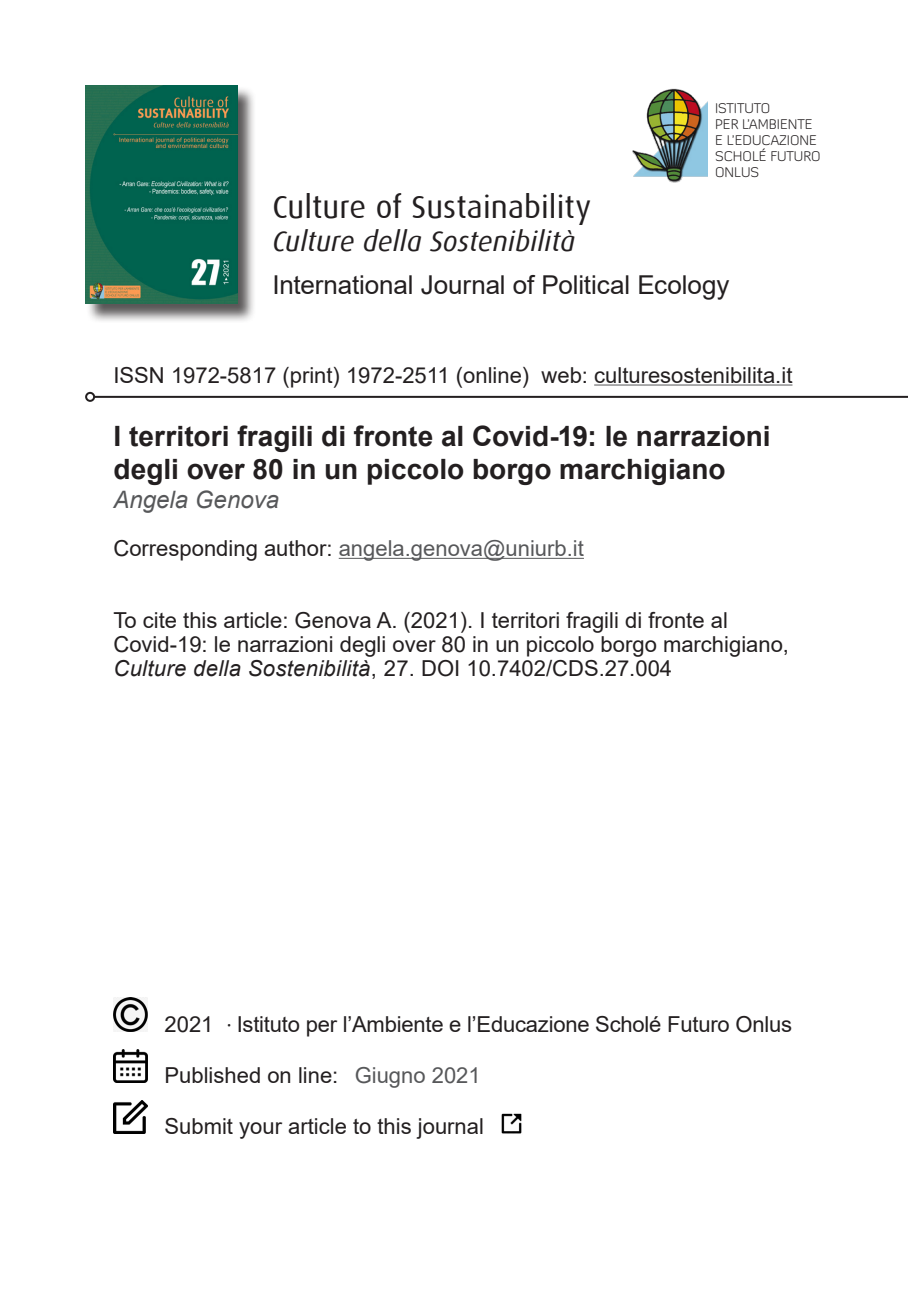
<style>
.page{position:relative;width:908px;height:1304px;background:#fff}
.page>*{position:absolute;margin:0;border:0;box-sizing:border-box;transform-origin:0 0}
.t1{font:32px "Dax";color:#231f20}
.t2{font:700 28px/33.6px "Arial";color:#231f20}
.t3{font:italic 28px "Dax";letter-spacing:.005em;color:#231f20}
.t4{font:26px "Arial";letter-spacing:-.005em;color:#231f20}
.t5{font:italic 24px "Arial";color:#57585a}
.t6{font:22px/24px "Arial";color:#231f20}
.t7{font:22px "Arial";color:#57585a}
.t8{font:300 14px/16px "Diavlo";color:#231f20}
.s1{color:#231f20}
.s2{font-style:italic}
.s3{font-family:"Myriad Pro";font-size:20px}
</style>
<div class="page">
<div style="left:86px;top:86px;width:170px;height:237px;background:#231f20;opacity:.75"></div>
<img style="left:85px;top:86px;width:152px;height:218px">
<hr style="left:94px;top:396px;width:813px;height:2px;background:#231f20">
<div style="left:85px;top:392px;width:10px;height:10px;border:2px solid #231f20;border-radius:50%"></div>
<hr style="left:594px;top:385px;width:198px;height:1px;background:#57585a">
<img style="left:632px;top:88px;width:74px;height:95px">
<img style="left:113px;top:998px;width:34px;height:34px">
<img style="left:113px;top:1049px;width:34px;height:34px">
<img style="left:113px;top:1100px;width:34px;height:34px">
<img style="left:501px;top:1113px;width:21px;height:21px">
<hr style="left:338px;top:558px;width:245px;height:1px;background:#57585a">
<p class="t8" style="left:714px;top:100px;width:107px">ISTITUTO<br>PER L’AMBIENTE<br>E L’EDUCAZIONE<br>SCHOLÉ FUTURO<br>ONLUS</p>
<h1 class="t1" style="left:272px;top:189px;width:320px">Culture of Sustainability</h1>
<p class="t3" style="left:272px;top:226px;width:304px">Culture della Sostenibilità</p>
<p class="t4" style="left:272px;top:267px;width:458px">International Journal of Political Ecology</p>
<p class="t6" style="left:113px;top:363px;width:680px">ISSN 1972-5817 (print) 1972-2511 (online) web: culturesostenibilita.it</p>
<p class="t2" style="left:113px;top:419px;width:658px">I territori fragili di fronte al Covid-19: le narrazioni degli over 80 in un piccolo borgo marchigiano</p>
<p class="t5" style="left:113px;top:484px;width:167px">Angela Genova</p>
<p class="t7" style="left:113px;top:533px;width:471px"><span class="s1">Corresponding author:</span> angela.genova@uniurb.it</p>
<p class="t6" style="left:113px;top:608px;width:676px">To cite this article: Genova A. (2021). I territori fragili di fronte al<br>Covid-19: le narrazioni degli over 80 in un piccolo borgo marchigiano,<br><span class="s2">Culture della Sostenibilità</span>, 27. DOI 10.7402/CDS.27.004</p>
<p class="t6" style="left:227px;top:1012px;width:566px"><span class="s3">·</span> Istituto per l’Ambiente e l’Educazione Scholé Futuro Onlus</p>
<p class="t6" style="left:164px;top:1063px;width:175px">Published on line:</p>
<p class="t6" style="left:164px;top:1114px;width:321px">Submit your article to this journal</p>
<p class="t6" style="left:164px;top:1012px;width:50px">2021</p>
<p class="t7" style="left:354px;top:1060px;width:127px">Giugno 2021</p>
</div>
